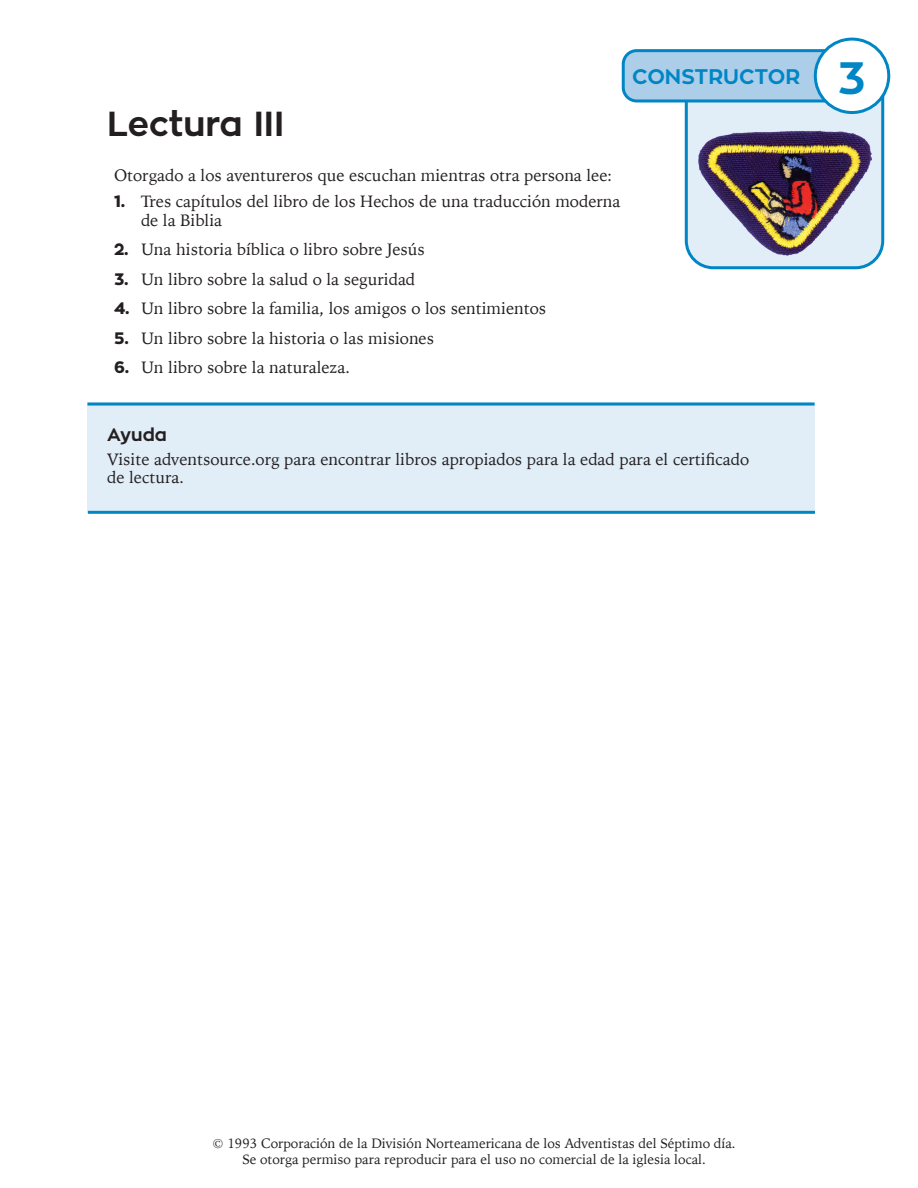
<style>
.page{position:relative;width:918px;height:1188px;background:#fff}
.page>*{position:absolute;margin:0;border:0;box-sizing:border-box;transform-origin:0 0}
.t1{font:700 45px "Zona Pro";color:#0085c5}
.Subhead_1{font:700 34.5px "Zona Pro";color:#231f20}
.Sub_heading_2_Gray{font:700 21px "Zona Pro";color:#0085c5}
.Subhead_3{font:700 18px "Zona Pro";color:#231f20}
.Indent_1{font:16.5px/18.8px "Iowan Old Style";color:#231f20}
.t2{font:13.5px/16.2px "Iowan Old Style";color:#231f20;text-align:center}
.s1{font-family:"Zona Pro";font-weight:800}
</style>
<div class="page">
<div style="left:87px;top:402px;width:728px;height:111px;background:#e1edf7"></div>
<hr style="left:87px;top:403px;width:728px;height:3px;background:#0085c5">
<hr style="left:88px;top:511px;width:727px;height:3px;background:#0085c5">
<svg style="left:621px;top:48px;width:265px;height:222px"></svg>
<div style="left:815px;top:39px;width:74px;height:74px;background:#fff;border-radius:50%"></div>
<div style="left:814px;top:38px;width:76px;height:76px;border:3px solid #0085c5;border-radius:50%"></div>
<img style="left:698px;top:131px;width:174px;height:124px">
<p class="Subhead_1" style="left:107px;top:101px;width:179px">Lectura III</p>
<p class="Indent_1" style="left:114px;top:166px;width:500px">Otorgado a los aventureros que escuchan mientras otra persona lee:</p>
<p class="Indent_1" style="left:141px;top:191px;width:481px;text-indent:-27px"><span class="s1">1.</span> Tres capítulos del libro de los Hechos de una traducción moderna de la Biblia</p>
<p class="Indent_1" style="left:114px;top:239px;width:312px"><span class="s1">2.</span> Una historia bíblica o libro sobre Jesús</p>
<p class="Indent_1" style="left:114px;top:269px;width:303px"><span class="s1">3.</span> Un libro sobre la salud o la seguridad</p>
<p class="Indent_1" style="left:114px;top:299px;width:434px"><span class="s1">4.</span> Un libro sobre la familia, los amigos o los sentimientos</p>
<p class="Indent_1" style="left:114px;top:328px;width:322px"><span class="s1">5.</span> Un libro sobre la historia o las misiones</p>
<p class="Indent_1" style="left:114px;top:358px;width:237px"><span class="s1">6.</span> Un libro sobre la naturaleza.</p>
<p class="Sub_heading_2_Gray" style="left:632px;top:63px;width:170px">CONSTRUCTOR</p>
<p class="t1" style="left:837px;top:49px;width:29px">3</p>
<p class="Subhead_3" style="left:107px;top:423px;width:61px">Ayuda</p>
<p class="Indent_1" style="left:107px;top:449px;width:643px">Visite adventsource.org para encontrar libros apropiados para la edad para el certificado de lectura.</p>
<p class="t2" style="left:213px;top:1135px;width:525px">© 1993 Corporación de la División Norteamericana de los Adventistas del Séptimo día.<br>Se otorga permiso para reproducir para el uso no comercial de la iglesia local.</p>
</div>
